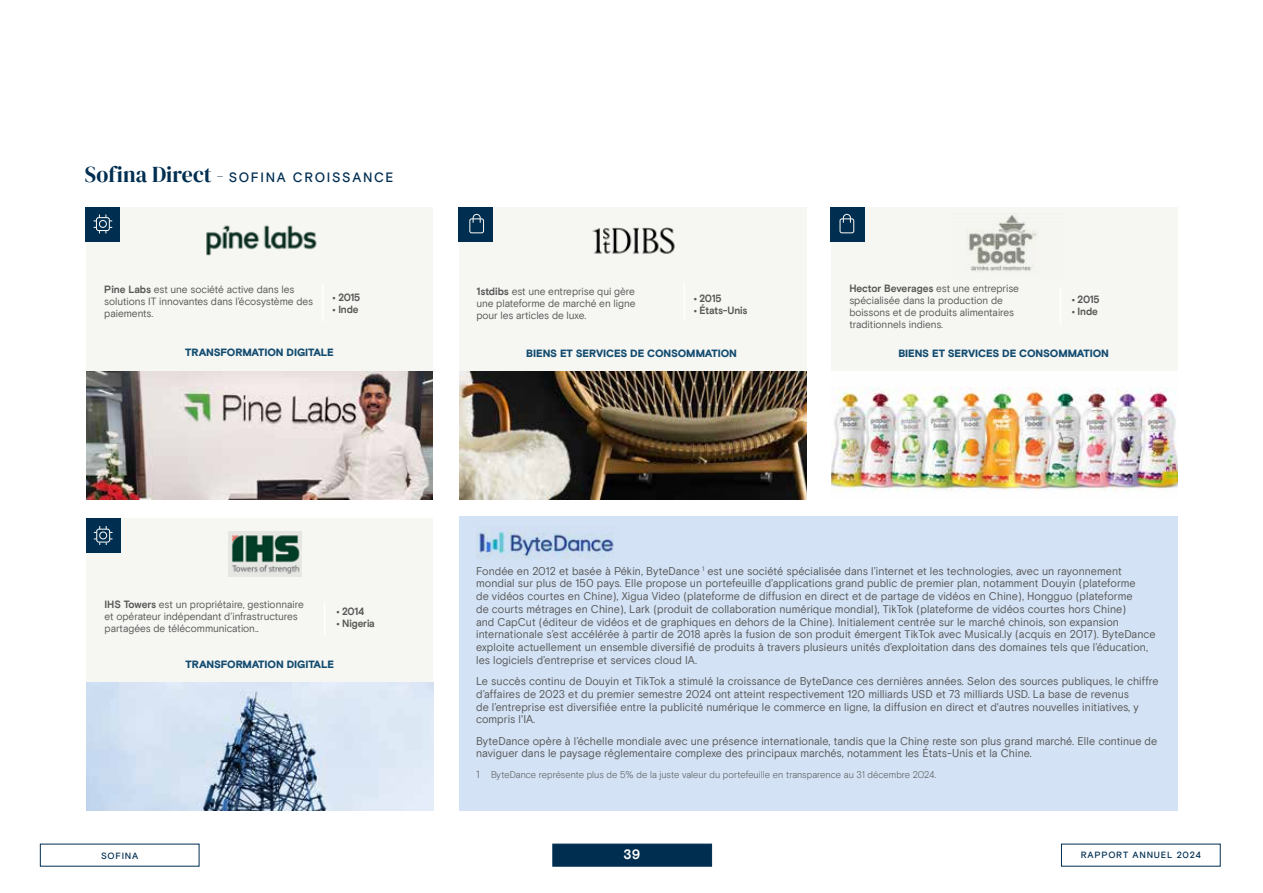
<style>
.page{position:relative;width:1263px;height:893px;background:#fff}
.page>*{position:absolute;margin:0;border:0;box-sizing:border-box;transform-origin:0 0}
.t1{font:500 13.5px "Basis Grotesque";letter-spacing:.125em;color:#002e51}
.t2{font:700 13.5px "Basis Grotesque";color:#fff}
.t3{font:11.25px/12.8px "Basis Grotesque";letter-spacing:.005em;color:#575756;scale:.95 1}
.t4{font:10.5px/12px "Basis Grotesque";letter-spacing:-.005em;color:#575756;scale:.96 1}
.t5{font:900 10.5px "Basis Grotesque";letter-spacing:-.01em;color:#134c71}
.t6{font:700 10.5px "Basis Grotesque";letter-spacing:-.01em;color:#575756;scale:.95 1}
.t7{font:300 9.75px "Basis Grotesque";color:#575756;scale:.95 1}
.t8{font:500 9px "Basis Grotesque";letter-spacing:.085em;color:#002e51}
.s1{font-family:"DM Serif Display";font-weight:400;font-size:22.5px}
.s2{font-weight:700}
.s3{font-size:10.5px}
</style>
<div class="page">
<div style="left:459px;top:516px;width:719px;height:295px;background:#d3e2f5"></div>
<div style="left:86px;top:207px;width:347px;height:293px;background:#f6f6f3"></div>
<div style="left:86px;top:518px;width:347px;height:293px;background:#f6f6f3"></div>
<div style="left:459px;top:207px;width:348px;height:293px;background:#f6f6f3"></div>
<img style="left:459px;top:372px;width:348px;height:128px">
<img style="left:86px;top:371px;width:347px;height:129px">
<img style="left:86px;top:683px;width:347px;height:128px">
<hr style="left:322px;top:285px;width:2px;height:36px;background:#fff">
<hr style="left:324px;top:601px;width:1px;height:34px;background:#fff">
<hr style="left:683px;top:284px;width:2px;height:37px;background:#fff">
<div style="left:86px;top:207px;width:34px;height:34px;background:#002e51"></div>
<div style="left:86px;top:518px;width:34px;height:34px;background:#002e51"></div>
<div style="left:459px;top:207px;width:34px;height:34px;background:#002e51"></div>
<img style="left:592px;top:227px;width:83px;height:27px">
<img style="left:228px;top:531px;width:73px;height:45px">
<img style="left:206px;top:225px;width:111px;height:31px">
<div style="left:96px;top:217px;width:14px;height:14px;border:1px solid #f6f6f3;border-radius:2px"></div>
<div style="left:99px;top:220px;width:8px;height:8px;border:1px solid #f6f6f3;border-radius:50%"></div>
<svg style="left:94px;top:215px;width:18px;height:6px"></svg>
<svg style="left:94px;top:227px;width:18px;height:6px"></svg>
<div style="left:96px;top:529px;width:14px;height:14px;border:1px solid #f6f6f3;border-radius:2px"></div>
<div style="left:99px;top:531px;width:8px;height:8px;border:1px solid #f6f6f3;border-radius:50%"></div>
<svg style="left:106px;top:526px;width:7px;height:19px"></svg>
<svg style="left:94px;top:526px;width:6px;height:19px"></svg>
<div style="left:469px;top:218px;width:15px;height:15px;border:1px solid #f2f2ee;border-radius:2px"></div>
<svg style="left:472px;top:213px;width:9px;height:10px"></svg>
<div style="left:831px;top:207px;width:347px;height:293px;background:#f6f6f3"></div>
<img style="left:831px;top:372px;width:347px;height:128px">
<hr style="left:1060px;top:288px;width:1px;height:36px;background:#fff">
<div style="left:831px;top:207px;width:34px;height:34px;background:#002e51"></div>
<img style="left:967px;top:213px;width:69px;height:58px">
<div style="left:839px;top:218px;width:15px;height:15px;border:1px solid #f2f2ee;border-radius:2px"></div>
<svg style="left:842px;top:213px;width:9px;height:10px"></svg>
<img style="left:477px;top:526px;width:137px;height:33px">
<div style="left:553px;top:844px;width:159px;height:22px;background:#002e51"></div>
<p class="t1" style="left:85px;top:170px;width:310px"><span class="s1">Sofina Direct -</span> SOFINA CROISSANCE</p>
<p class="t4" style="left:104px;top:284px;width:219px"><span class="s2">Pine Labs</span> est une société active dans les solutions IT innovantes dans l’écosystème des paiements.</p>
<p class="t6" style="left:333px;top:291px;width:31px">• 2015</p>
<p class="t6" style="left:333px;top:303px;width:29px">• Inde</p>
<p class="t4" style="left:476px;top:285px;width:167px;text-align:justify"><span class="s2">1stdibs</span> est une entreprise qui gère une plateforme de marché en ligne pour les articles de luxe.</p>
<p class="t6" style="left:694px;top:292px;width:31px">• 2015</p>
<p class="t6" style="left:694px;top:304px;width:58px">• États-Unis</p>
<p class="t5" style="left:185px;top:346px;width:150px">TRANSFORMATION DIGITALE</p>
<p class="t5" style="left:526px;top:347px;width:212px">BIENS ET SERVICES DE CONSOMMATION</p>
<p class="t4" style="left:849px;top:282px;width:178px"><span class="s2">Hector Beverages</span> est une entreprise spécialisée dans la production de boissons et de produits alimentaires traditionnels indiens.</p>
<p class="t6" style="left:1072px;top:293px;width:31px">• 2015</p>
<p class="t6" style="left:1072px;top:305px;width:29px">• Inde</p>
<p class="t5" style="left:898px;top:347px;width:212px">BIENS ET SERVICES DE CONSOMMATION</p>
<p class="t4" style="left:105px;top:598px;width:209px"><span class="s2">IHS Towers</span> est un propriétaire, gestionnaire et opérateur indépendant d’infrastructures partagées de télécommunication..</p>
<p class="t6" style="left:336px;top:605px;width:31px">• 2014</p>
<p class="t6" style="left:336px;top:617px;width:42px">• Nigeria</p>
<p class="t5" style="left:186px;top:658px;width:150px">TRANSFORMATION DIGITALE</p>
<p class="t3" style="left:476px;top:564px;width:717px">Fondée en 2012 et basée à Pékin, ByteDance <sup>1</sup> est une société spécialisée dans l’internet et les technologies, avec un rayonnement mondial sur plus de 150 pays. Elle propose un portefeuille d’applications grand public de premier plan, notamment Douyin (plateforme<br>de vidéos courtes en Chine), Xigua Video (plateforme de diffusion en direct et de partage de vidéos en Chine), Hongguo (plateforme<br>de courts métrages en Chine), Lark (produit de collaboration numérique mondial), TikTok (plateforme de vidéos courtes hors Chine)<br>and CapCut (éditeur de vidéos et de graphiques en dehors de la Chine). Initialement centrée sur le marché chinois, son expansion internationale s’est accélérée à partir de 2018 après la fusion de son produit émergent TikTok avec Musical.ly (acquis en 2017). ByteDance exploite actuellement un ensemble diversifié de produits à travers plusieurs unités d’exploitation dans des domaines tels que l’éducation, les logiciels d’entreprise et services cloud IA.</p>
<p class="t3" style="left:476px;top:675px;width:720px">Le succès continu de Douyin et TikTok a stimulé la croissance de ByteDance ces dernières années. Selon des sources publiques, le chiffre d’affaires de 2023 et du premier semestre 2024 ont atteint respectivement 120 milliards USD et 73 milliards USD. La base de revenus<br>de l’entreprise est diversifiée entre la publicité numérique le commerce en ligne, la diffusion en direct et d'autres nouvelles initiatives, y compris l'IA.</p>
<p class="t3" style="left:476px;top:734px;width:718px">ByteDance opère à l’échelle mondiale avec une présence internationale, tandis que la Chine reste son plus grand marché. Elle continue de naviguer dans le paysage réglementaire complexe des principaux marchés, notamment les États-Unis et la Chine.</p>
<p class="t7" style="left:476px;top:769px;width:486px"><span class="s3">1</span> ByteDance représente plus de 5% de la juste valeur du portefeuille en transparence au 31 décembre 2024.</p>
<p class="t8" style="left:101px;top:850px;width:39px">SOFINA</p>
<p class="t2" style="left:623px;top:847px;width:19px">39</p>
<p class="t8" style="left:1081px;top:849px;width:122px">RAPPORT ANNUEL 2024</p>
</div>
